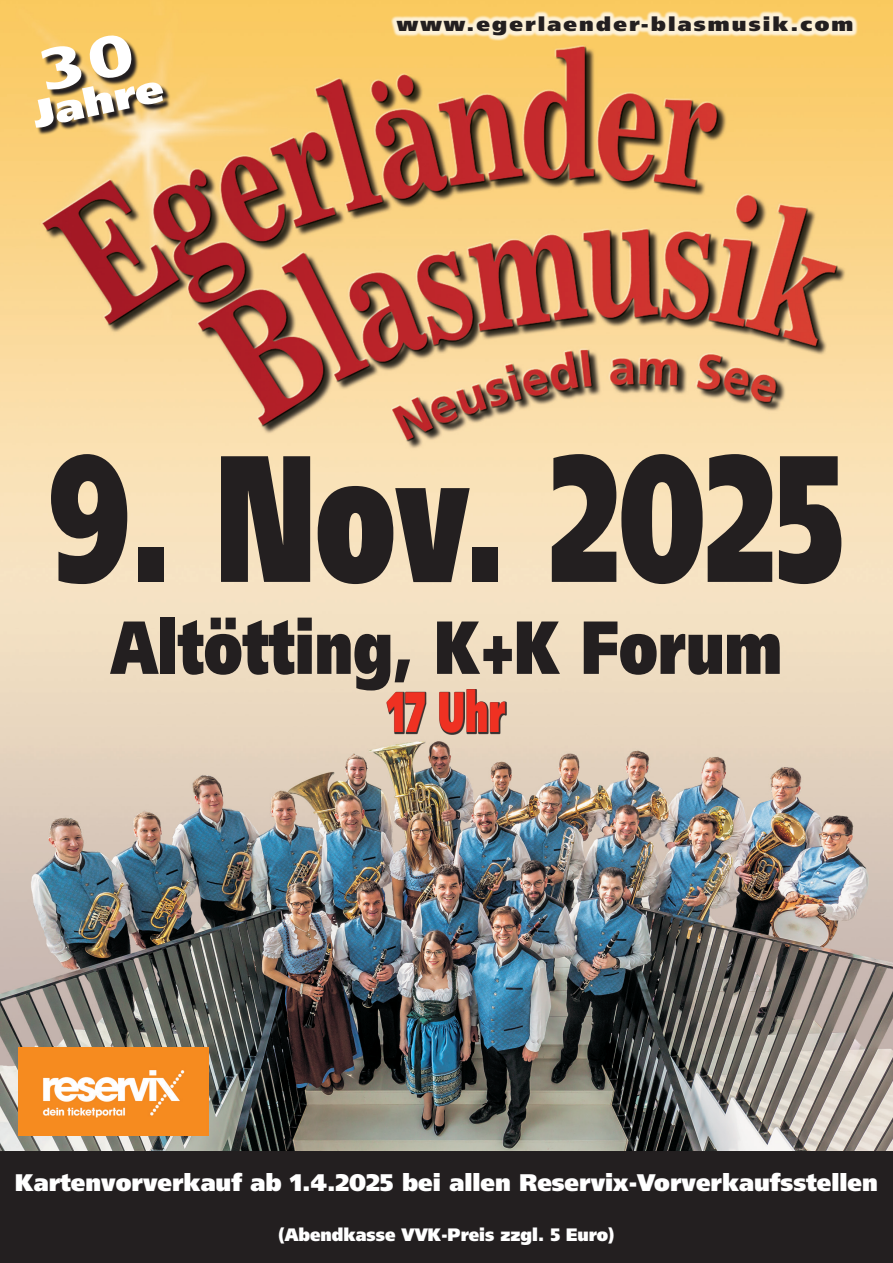
<style>
.page{position:relative;width:893px;height:1263px;background:#fff}
.page>*{position:absolute;margin:0;border:0;box-sizing:border-box;transform-origin:0 0}
.t1{font:900 180px "Frutiger";color:#231f20;scale:.65 1}
.t2{font:900 75px "Frutiger";color:#231f20;scale:.75 1}
.t3{font:900 57px "Frutiger";color:#ef3122;scale:.6 1}
.t4{font:900 39px "Frutiger";color:#fff;scale:1.16 1}
.t5{font:900 24px "Frutiger";color:#fff;scale:.96 1}
.t6{font:900 19.5px "Frutiger";letter-spacing:.1em;color:#231f20;scale:1.1 1}
.t7{font:900 18px "Frutiger";color:#fff;scale:.92 1}
</style>
<div class="page">
<img style="left:0;top:0;width:893px;height:1152px">
<div style="left:0;top:1152px;width:893px;height:111px;background:#231f20"></div>
<img style="left:18px;top:1047px;width:191px;height:88px">
<div style="left:387px;top:689px;width:120px;height:46px;background:#231f20;opacity:.9"></div>
<div style="left:391px;top:10px;width:467px;height:31px;background:#fff;opacity:.75"></div>
<svg style="left:135px;top:37px;width:4px;height:47px"></svg>
<svg style="left:37px;top:84px;width:134px;height:51px;background:#ab9260"></svg>
<svg style="left:39px;top:32px;width:96px;height:59px;background:#b29250"></svg>
<h3 class="t4" style="left:28px;top:91px;width:116px;rotate:-12deg">Jahre</h3>
<p class="t6" style="left:397px;top:12px;width:417px">www.egerlaender-blasmusik.com</p>
<h1 class="t1" style="left:49px;top:409px;width:1224px">9. Nov. 2025</h1>
<h2 class="t2" style="left:111px;top:602px;width:896px">Altötting, K+K Forum</h2>
<h3 class="t3" style="left:387px;top:678px;width:199px">17 Uhr</h3>
<p class="t5" style="left:15px;top:1167px;width:900px">Kartenvorverkauf ab 1.4.2025 bei allen Reservix-Vorverkaufsstellen</p>
<p class="t7" style="left:279px;top:1224px;width:366px">(Abendkasse VVK-Preis zzgl. 5 Euro)</p>
</div>
